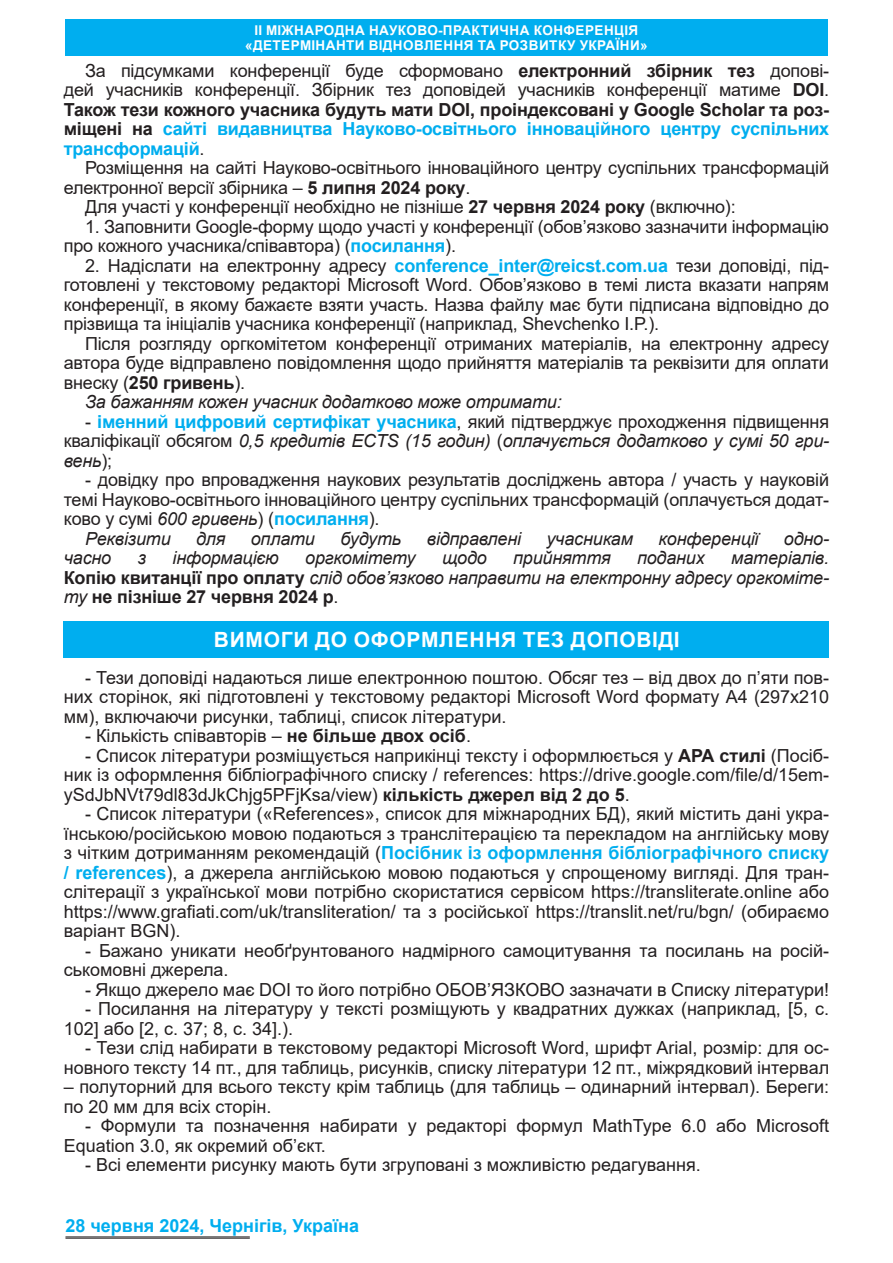
<style>
.page{position:relative;width:893px;height:1263px;background:#fff}
.page>*{position:absolute;margin:0;border:0;box-sizing:border-box;transform-origin:0 0}
.Колонтитул{font:700 21px "Arial";letter-spacing:.035em;color:#fff}
.Основний_текст_статті_Укр{font:18px/19.5px "Arial";color:#231f20;text-align:justify}
.Основний_текст_статті_Укр-2{font:italic 18px/19.5px "Arial";letter-spacing:-.01em;color:#231f20;text-align:justify}
.t1{font:700 18px "Arial";color:#00aeef}
.t2{font:700 13.5px/15px "Arial";letter-spacing:.035em;color:#fff;text-align:center}
.s1{font-weight:700}
.s2{font-weight:700;color:#00aeef}
.s3{font-style:italic}
.s4{font-weight:700;font-style:normal}
.s5{font-style:normal}
</style>
<div class="page">
<hr style="left:65px;top:1237px;width:185px;height:1px;background:#231f20">
<hr style="left:65px;top:1238px;width:185px;height:1px;background:#231f20">
<div style="left:65px;top:19px;width:762px;height:37px;background:#00aeef"></div>
<div style="left:64px;top:621px;width:765px;height:37px;background:#00aeef"></div>
<p class="t2" style="left:245px;top:23px;width:404px">ІІ МІЖНАРОДНА НАУКОВО-ПРАКТИЧНА КОНФЕРЕНЦІЯ «ДЕТЕРМІНАНТИ ВІДНОВЛЕННЯ ТА РОЗВИТКУ УКРАЇНИ»</p>
<p class="Основний_текст_статті_Укр" style="left:64px;top:61px;width:767px;text-indent:21px">За підсумками конференції буде сформовано <span class="s1">електронний збірник тез</span> допові&shy;дей учасників конференції. Збірник тез доповідей учасників конференції матиме <span class="s1">DOI</span>.<br><span class="s1">Також тези кожного учасника будуть мати DOI, проіндексовані у Google Scholar та роз&shy;міщені на</span> <span class="s2">сайті видавництва Науково-освітнього інноваційного центру суспільних трансформацій</span>.</p>
<p class="Основний_текст_статті_Укр" style="left:64px;top:158px;width:767px;text-indent:21px">Розміщення на сайті Науково-освітнього інноваційного центру суспільних трансформацій електронної версії збірника – <span class="s1">5 липня 2024 року</span>.</p>
<p class="Основний_текст_статті_Укр" style="left:85px;top:197px;width:652px">Для участі у конференції необхідно не пізніше <span class="s1">27 червня 2024 року</span> (включно):</p>
<p class="Основний_текст_статті_Укр" style="left:64px;top:217px;width:767px;text-indent:21px">1. Заповнити Google-форму щодо участі у конференції (обов’язково зазначити інформацію про кожного учасника/співавтора) (<span class="s2">посилання</span>).</p>
<p class="Основний_текст_статті_Укр" style="left:64px;top:256px;width:767px;text-indent:21px">2. Надіслати на електронну адресу <span class="s2">conference_inter@reicst.com.ua</span> тези доповіді, під&shy;готовлені у текстовому редакторі Microsoft Word. Обов’язково в темі листа вказати напрям конференції, в якому бажаєте взяти участь. Назва файлу має бути підписана відповідно до прізвища та ініціалів учасника конференції (наприклад, Shevchenko I.P.).</p>
<p class="Основний_текст_статті_Укр" style="left:64px;top:334px;width:767px;text-indent:21px">Після розгляду оргкомітетом конференції отриманих матеріалів, на електронну адресу автора буде відправлено повідомлення щодо прийняття матеріалів та реквізити для оплати внеску (<span class="s1">250 гривень</span>).</p>
<p class="Основний_текст_статті_Укр-2" style="left:85px;top:393px;width:478px">За бажанням кожен учасник додатково може отримати:</p>
<p class="Основний_текст_статті_Укр" style="left:64px;top:412px;width:767px;text-indent:21px">- <span class="s2">іменний цифровий сертифікат учасника</span>, який підтверджує проходження підвищення кваліфікації обсягом <span class="s3">0,5 кредитів ECTS (15 годин)</span> (<span class="s3">оплачується додатково у сумі 50 гри&shy;вень</span>);</p>
<p class="Основний_текст_статті_Укр" style="left:64px;top:470px;width:767px;text-indent:21px">- довідку про впровадження наукових результатів досліджень автора / участь у науковій темі Науково-освітнього інноваційного центру суспільних трансформацій (оплачується додат&shy;ково у сумі <span class="s3">600 гривень</span>) (<span class="s2">посилання</span>).</p>
<p class="Основний_текст_статті_Укр-2" style="left:85px;top:529px;width:87px">Реквізити</p>
<p class="Основний_текст_статті_Укр-2" style="left:196px;top:529px;width:31px">для</p>
<p class="Основний_текст_статті_Укр-2" style="left:251px;top:529px;width:66px">оплати</p>
<p class="Основний_текст_статті_Укр-2" style="left:340px;top:529px;width:63px">будуть</p>
<p class="Основний_текст_статті_Укр-2" style="left:427px;top:529px;width:96px">відправлені</p>
<p class="Основний_текст_статті_Укр-2" style="left:546px;top:529px;width:88px">учасникам</p>
<p class="Основний_текст_статті_Укр-2" style="left:658px;top:529px;width:102px">конференції</p>
<p class="Основний_текст_статті_Укр-2" style="left:784px;top:529px;width:47px">одно-</p>
<p class="Основний_текст_статті_Укр-2" style="left:64px;top:549px;width:49px">часно</p>
<p class="Основний_текст_статті_Укр-2" style="left:138px;top:549px;width:10px">з</p>
<p class="Основний_текст_статті_Укр-2" style="left:173px;top:549px;width:108px">інформацією</p>
<p class="Основний_текст_статті_Укр-2" style="left:305px;top:549px;width:112px">оргкомітету</p>
<p class="Основний_текст_статті_Укр-2" style="left:442px;top:549px;width:46px">щодо</p>
<p class="Основний_текст_статті_Укр-2" style="left:513px;top:549px;width:99px">прийняття</p>
<p class="Основний_текст_статті_Укр-2" style="left:637px;top:549px;width:69px">поданих</p>
<p class="Основний_текст_статті_Укр-2" style="left:64px;top:549px;width:767px;text-indent:667px">матеріалів.<br><span class="s4">Копію квитанції про оплату</span> слід обов’язково направити на електронну адресу оргкоміте&shy;ту <span class="s4">не пізніше 27 червня 2024 р</span><span class="s5">.</span></p>
<p class="Колонтитул" style="left:214px;top:625px;width:467px">ВИМОГИ ДО ОФОРМЛЕННЯ ТЕЗ ДОПОВІДІ</p>
<p class="Основний_текст_статті_Укр" style="left:64px;top:667px;width:767px;text-indent:21px">- Тези доповіді надаються лише електронною поштою. Обсяг тез – від двох до п’яти пов&shy;них сторінок, які підготовлені у текстовому редакторі Microsoft Word формату А4 (297х210 мм), включаючи рисунки, таблиці, список літератури.</p>
<p class="Основний_текст_статті_Укр" style="left:85px;top:726px;width:388px">- Кількість співавторів – <span class="s1">не більше двох осіб</span>.</p>
<p class="Основний_текст_статті_Укр" style="left:64px;top:745px;width:767px;text-indent:21px">- Список літератури розміщується наприкінці тексту і оформлюється у <span class="s1">АРА стилі</span> (Посіб&shy;ник із оформлення бібліографічного списку / references: https://drive.google.com/file/d/15em&shy;ySdJbNVt79dl83dJkChjg5PFjKsa/view) <span class="s1">кількість джерел від 2 до 5</span>.</p>
<p class="Основний_текст_статті_Укр" style="left:64px;top:804px;width:767px;text-indent:21px">- Список літератури («References», список для міжнародних БД), який містить дані укра&shy;їнською/російською мовою подаються з транслітерацією та перекладом на англійську мову з чітким дотриманням рекомендацій (<span class="s2">Посібник із оформлення бібліографічного списку / references</span>), а джерела англійською мовою подаються у спрощеному вигляді. Для тран&shy;слітерації з української мови потрібно скористатися сервісом https://transliterate.online або https://www.grafiati.com/uk/transliteration/ та з російської https://translit.net/ru/bgn/ (обираємо варіант BGN).</p>
<p class="Основний_текст_статті_Укр" style="left:64px;top:940px;width:767px;text-indent:21px">- Бажано уникати необґрунтованого надмірного самоцитування та посилань на росій&shy;ськомовні джерела.</p>
<p class="Основний_текст_статті_Укр" style="left:85px;top:979px;width:746px">- Якщо джерело має DOI то його потрібно ОБОВ’ЯЗКОВО зазначати в Списку літератури!</p>
<p class="Основний_текст_статті_Укр" style="left:64px;top:999px;width:767px;text-indent:21px">- Посилання на літературу у тексті розміщують у квадратних дужках (наприклад, [5, с.<br>102] або [2, с. 37; 8, с. 34].).</p>
<p class="Основний_текст_статті_Укр" style="left:64px;top:1038px;width:767px;text-align:right">- Тези слід набирати в текстовому редакторі Microsoft Word, шрифт Arial, розмір: для ос&shy;новного тексту 14 пт., для таблиць, рисунків, списку літератури 12 пт., міжрядковий інтервал</p>
<p class="Основний_текст_статті_Укр" style="left:64px;top:1077px;width:767px">– полуторний для всього тексту крім таблиць (для таблиць – одинарний інтервал). Береги: по 20 мм для всіх сторін.</p>
<p class="Основний_текст_статті_Укр" style="left:64px;top:1116px;width:767px;text-indent:21px">- Формули та позначення набирати у редакторі формул MathType 6.0 або Microsoft<br>Equation 3.0, як окремий об’єкт.</p>
<p class="Основний_текст_статті_Укр" style="left:85px;top:1155px;width:617px">- Всі елементи рисунку мають бути згруповані з можливістю редагування.</p>
<p class="t1" style="left:65px;top:1213px;width:295px">28 червня 2024, Чернігів, Україна</p>
</div>
